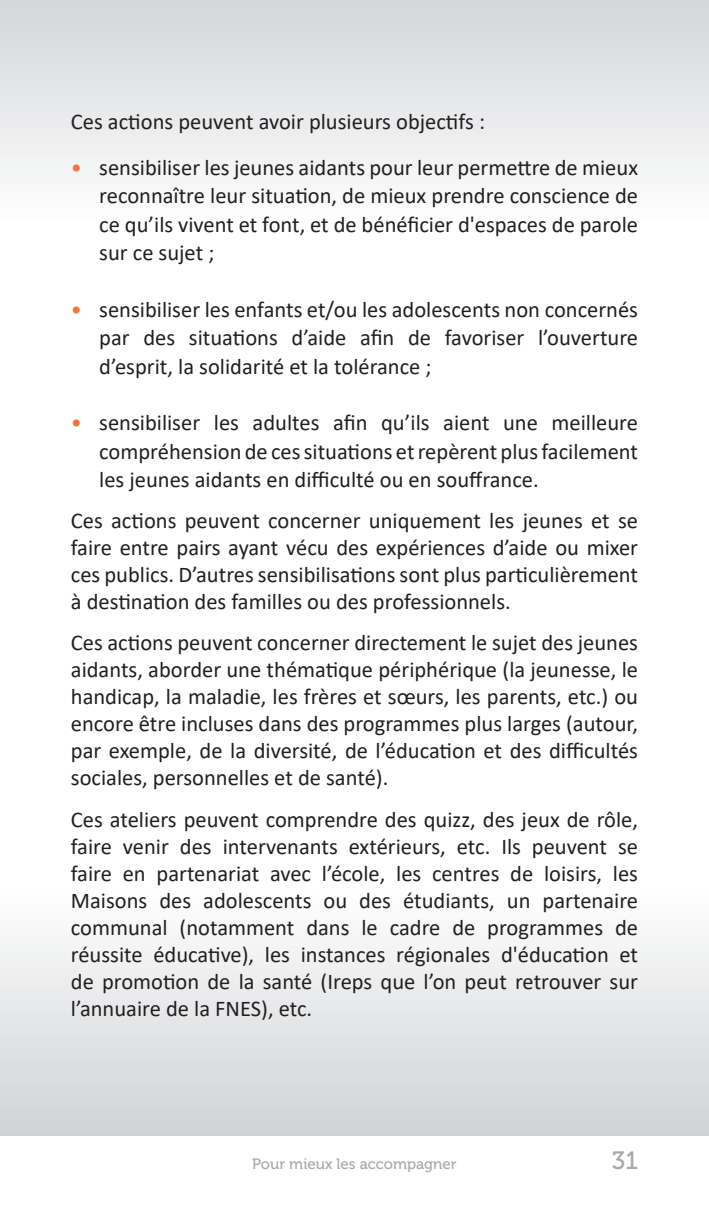
<style>
.page{position:relative;width:709px;height:1205px;background:#fff}
.page>*{position:absolute;margin:0;border:0;box-sizing:border-box;transform-origin:0 0}
.t1{font:25px "Museo 500";color:#a8a9ad}
.t2{font:22.5px/27px "Calibri";color:#231f20;text-align:justify}
.t3{font:15px "Museo 500";color:#a8a9ad}
.s1{color:#f3733a}
</style>
<div class="page">
<div style="left:0;top:889px;width:709px;height:247px;background:linear-gradient(to bottom,#fefeff,#d0d2d4)"></div>
<div style="left:0;top:0;width:709px;height:225px;background:linear-gradient(to bottom,#d4d5d8,#fefefe)"></div>
<p class="t2" style="left:71px;top:107px;width:415px">Ces actions peuvent avoir plusieurs objectifs :</p>
<p class="t2" style="left:99px;top:153px;width:540px;line-height:28.2px;text-indent:-28px"><span class="s1">•</span> sensibiliser les jeunes aidants pour leur permettre de mieux reconnaître leur situation, de mieux prendre conscience de ce qu’ils vivent et font, et de bénéficier d'espaces de parole sur ce sujet ;</p>
<p class="t2" style="left:99px;top:295px;width:540px;line-height:28.2px;text-indent:-28px"><span class="s1">•</span> sensibiliser les enfants et/ou les adolescents non concernés par des situations d’aide afin de favoriser l’ouverture d’esprit, la solidarité et la tolérance ;</p>
<p class="t2" style="left:99px;top:408px;width:540px;line-height:28.2px;text-indent:-28px"><span class="s1">•</span> sensibiliser les adultes afin qu’ils aient une meilleure compréhension de ces situations et repèrent plus facilement les jeunes aidants en difficulté ou en souffrance.</p>
<p class="t2" style="left:71px;top:507px;width:568px">Ces actions peuvent concerner uniquement les jeunes et se faire entre pairs ayant vécu des expériences d’aide ou mixer ces publics. D’autres sensibilisations sont plus particulièrement à destination des familles ou des professionnels.</p>
<p class="t2" style="left:71px;top:629px;width:568px">Ces actions peuvent concerner directement le sujet des jeunes aidants, aborder une thématique périphérique (la jeunesse, le handicap, la maladie, les frères et sœurs, les parents, etc.) ou encore être incluses dans des programmes plus larges (autour, par exemple, de la diversité, de l’éducation et des difficultés sociales, personnelles et de santé).</p>
<p class="t2" style="left:71px;top:805px;width:568px">Ces ateliers peuvent comprendre des quizz, des jeux de rôle, faire venir des intervenants extérieurs, etc. Ils peuvent se faire en partenariat avec l’école, les centres de loisirs, les Maisons des adolescents ou des étudiants, un partenaire communal (notamment dans le cadre de programmes de réussite éducative), les instances régionales d'éducation et de promotion de la santé (Ireps que l’on peut retrouver sur l’annuaire de la FNES), etc.</p>
<p class="t3" style="left:252px;top:1155px;width:206px">Pour mieux les accompagner</p>
<p class="t1" style="left:612px;top:1147px;width:28px">31</p>
</div>
